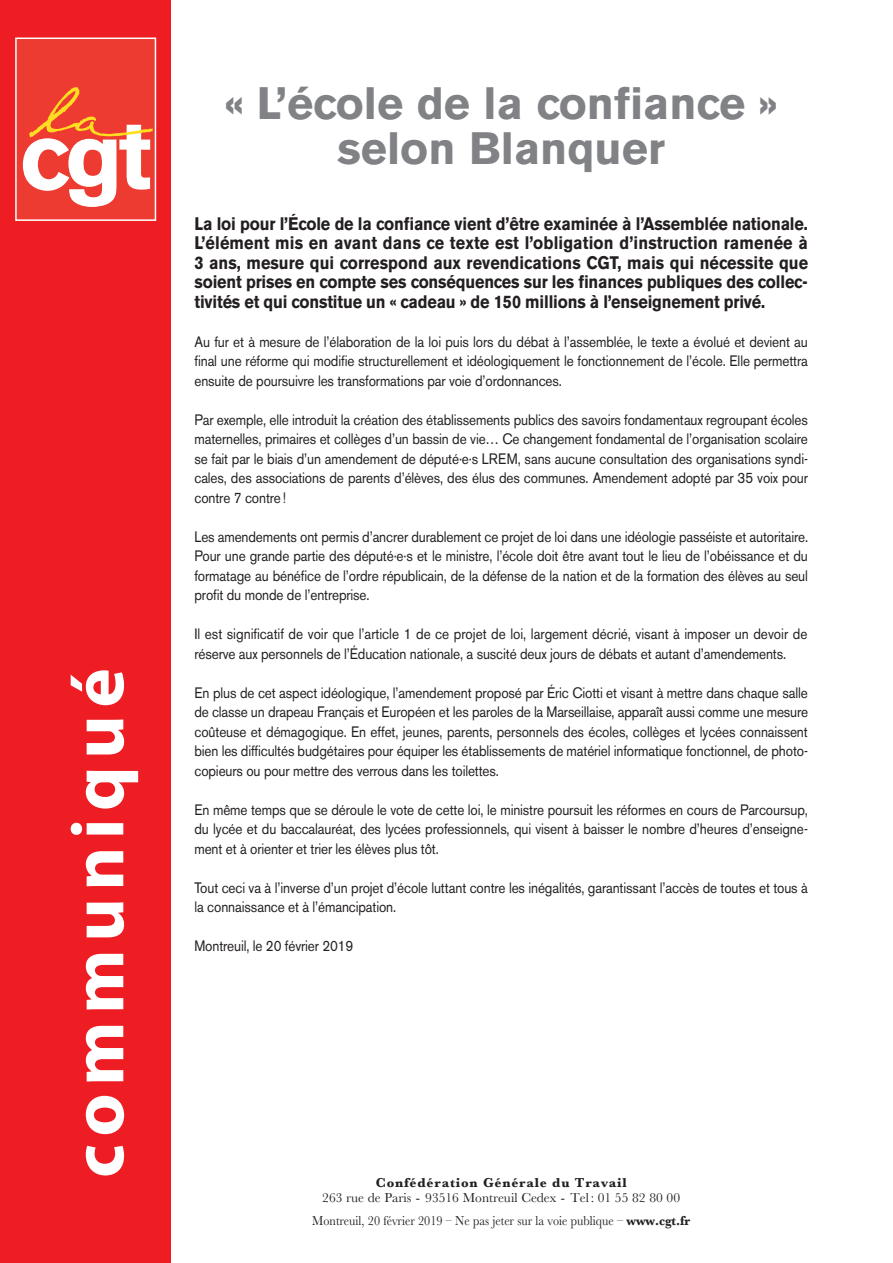
<style>
.page{position:relative;width:893px;height:1263px;background:#fff}
.page>*{position:absolute;margin:0;border:0;box-sizing:border-box;transform-origin:0 0}
.t1{font:700 75px "Myriad Pro";letter-spacing:.1em;color:#fff}
.Titre_communiqué{font:700 45px/45px "Akzidenz Grotesk BE";color:#808285;text-align:center}
.texte{font:700 18px/19.5px "Akzidenz Grotesk BE";letter-spacing:-.01em;color:#231f20;text-align:justify;scale:.9 1}
.texte-2{font:15px/19.5px "Akzidenz Grotesk BE";letter-spacing:-.01em;color:#231f20;text-align:justify;scale:.9 1}
.t2{font:13.5px "Baskerville";color:#231f20;scale:.9 1}
.t3{font:13.5px "Baskerville";color:#231f20}
.t4{font:700 13.5px "Baskerville";letter-spacing:.06em;color:#231f20}
.s1{font-weight:700}
</style>
<div class="page">
<div style="left:0;top:0;width:170px;height:1263px;background:#ee1d23"></div>
<div style="left:16px;top:38px;width:139px;height:182px;background:#ee3b32"></div>
<svg style="left:23px;top:87px;width:130px;height:120px"></svg>
<div style="left:15px;top:38px;width:141px;height:183px;border:2px solid #fff"></div>
<p class="t1" style="left:49px;top:1178px;width:511px;rotate:-90deg">communiqué</p>
<p class="Titre_communiqué" style="left:225px;top:81px;width:554px">« L’école de la confiance » selon Blanquer</p>
<p class="texte" style="left:194px;top:214px;width:683px">La loi pour l’École de la confiance vient d’être examinée à l’Assemblée nationale.<br>L’élément mis en avant dans ce texte est l’obligation d’instruction ramenée à 3 ans, mesure qui correspond aux revendications CGT, mais qui nécessite que soient prises en compte ses conséquences sur les finances publiques des collec&shy;tivités et qui constitue un « cadeau » de 150 millions à l’enseignement privé.</p>
<p class="texte-2" style="left:194px;top:332px;width:683px">Au fur et à mesure de l’élaboration de la loi puis lors du débat à l’assemblée, le texte a évolué et devient au final une réforme qui modifie structurellement et idéologiquement le fonctionnement de l’école. Elle permettra ensuite de poursuivre les transformations par voie d’ordonnances.</p>
<p class="texte-2" style="left:194px;top:410px;width:683px">Par exemple, elle introduit la création des établissements publics des savoirs fondamentaux regroupant écoles maternelles, primaires et collèges d’un bassin de vie… Ce changement fondamental de l’organisation scolaire se fait par le biais d’un amendement de député·e·s LREM, sans aucune consultation des organisations syndi&shy;cales, des associations de parents d’élèves, des élus des communes. Amendement adopté par 35 voix pour contre 7 contre!</p>
<p class="texte-2" style="left:194px;top:527px;width:683px">Les amendements ont permis d’ancrer durablement ce projet de loi dans une idéologie passéiste et autoritaire.<br>Pour une grande partie des député·e·s et le ministre, l’école doit être avant tout le lieu de l’obéissance et du formatage au bénéfice de l’ordre républicain, de la défense de la nation et de la formation des élèves au seul profit du monde de l’entreprise.</p>
<p class="texte-2" style="left:194px;top:624px;width:682px">Il est significatif de voir que l’article 1 de ce projet de loi, largement décrié, visant à imposer un devoir de réserve aux personnels de l’Éducation nationale, a suscité deux jours de débats et autant d’amendements.</p>
<p class="texte-2" style="left:194px;top:683px;width:683px">En plus de cet aspect idéologique, l’amendement proposé par Éric Ciotti et visant à mettre dans chaque salle de classe un drapeau Français et Européen et les paroles de la Marseillaise, apparaît aussi comme une mesure coûteuse et démagogique. En effet, jeunes, parents, personnels des écoles, collèges et lycées connaissent bien les difficultés budgétaires pour équiper les établissements de matériel informatique fonctionnel, de photo&shy;copieurs ou pour mettre des verrous dans les toilettes.</p>
<p class="texte-2" style="left:194px;top:800px;width:683px">En même temps que se déroule le vote de cette loi, le ministre poursuit les réformes en cours de Parcoursup, du lycée et du baccalauréat, des lycées professionnels, qui visent à baisser le nombre d’heures d’enseigne&shy;ment et à orienter et trier les élèves plus tôt.</p>
<p class="texte-2" style="left:194px;top:878px;width:683px">Tout ceci va à l’inverse d’un projet d’école luttant contre les inégalités, garantissant l’accès de toutes et tous à la connaissance et à l’émancipation.</p>
<p class="texte-2" style="left:194px;top:936px;width:178px">Montreuil, le 20 février 2019</p>
<p class="t4" style="left:376px;top:1173px;width:252px">Confédération Générale du Travail</p>
<p class="t3" style="left:322px;top:1189px;width:359px">263 rue de Paris - 93516 Montreuil Cedex - Tel: 01 55 82 80 00</p>
<p class="t2" style="left:312px;top:1212px;width:421px">Montreuil, 20 février 2019 – Ne pas jeter sur la voie publique – <span class="s1">www.cgt.fr</span></p>
</div>
